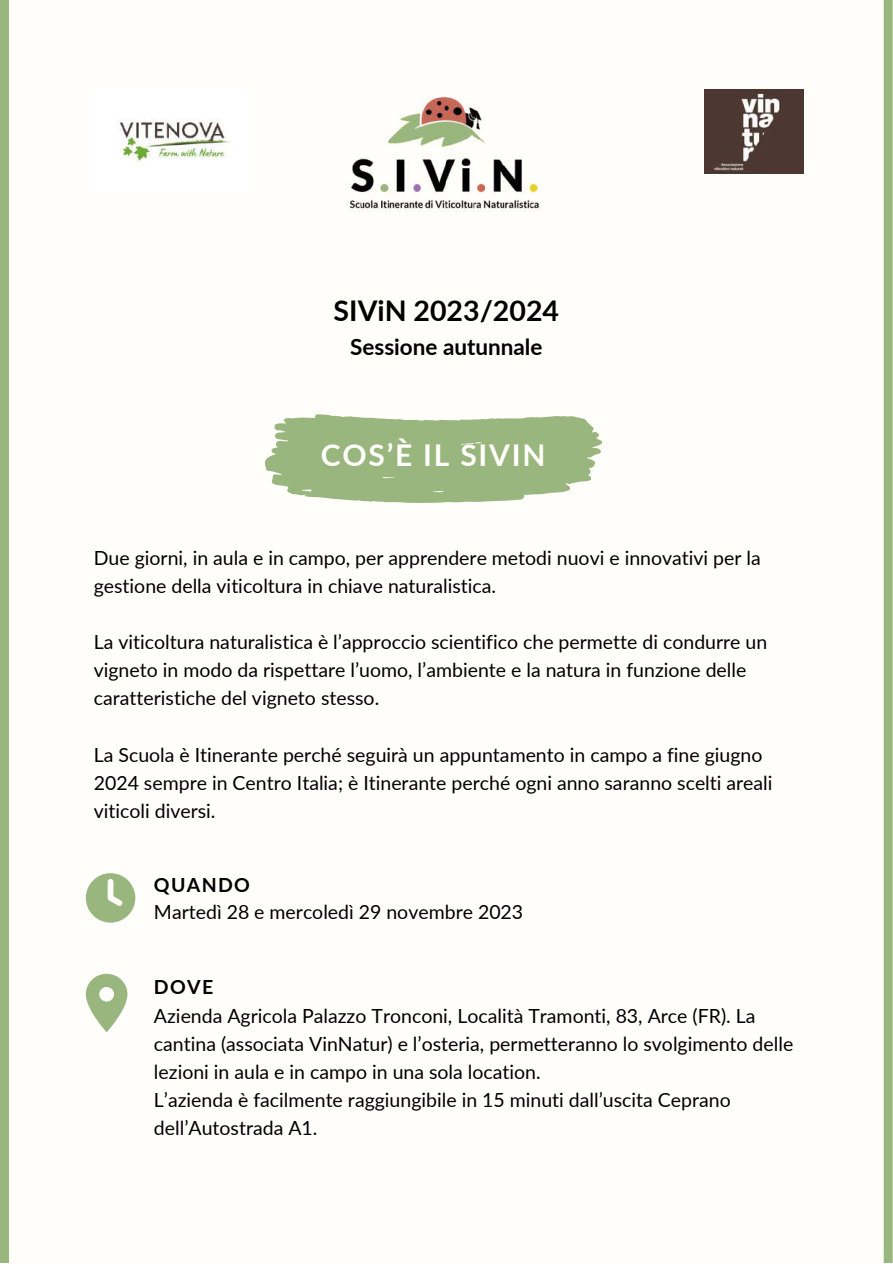
<style>
.page{position:relative;width:893px;height:1264px;background:#fff}
.page>*{position:absolute;margin:0;border:0;box-sizing:border-box;transform-origin:0 0}
.t1{font:700 30px "Lato";letter-spacing:.06em;color:#fffefa}
.t2{font:700 28.5px "Lato";color:#000}
.t3{font:700 22.5px "Lato";color:#000}
.t4{font:19.5px/28px "Lato";color:#000}
.t5{font:700 19.5px "Lato";letter-spacing:.07em;color:#000}
</style>
<div class="page">
<div style="left:0;top:0;width:892px;height:1262px;background:#fffefa"></div>
<img style="left:347px;top:97px;width:193px;height:115px">
<img style="left:117px;top:118px;width:113px;height:44px">
<img style="left:704px;top:89px;width:99px;height:85px">
<svg style="left:86px;top:973px;width:41px;height:59px"></svg>
<svg style="left:86px;top:873px;width:49px;height:49px"></svg>
<svg style="left:264px;top:414px;width:338px;height:89px;background:#a8c191"></svg>
<div style="left:883px;top:0;width:9px;height:1262px;background:#98b67e"></div>
<div style="left:0;top:0;width:9px;height:1262px;background:#98b67e"></div>
<h2 class="t2" style="left:333px;top:293px;width:227px">SIViN 2023/2024</h2>
<p class="t3" style="left:350px;top:332px;width:194px">Sessione autunnale</p>
<h1 class="t1" style="left:321px;top:436px;width:226px">COS’È IL SIVIN</h1>
<p class="t4" style="left:94px;top:543px;width:668px">Due giorni, in aula e in campo, per apprendere metodi nuovi e innovativi per la gestione della viticoltura in chiave naturalistica.</p>
<p class="t4" style="left:94px;top:627px;width:675px">La viticoltura naturalistica è l’approccio scientifico che permette di condurre un vigneto in modo da rispettare l’uomo, l’ambiente e la natura in funzione delle caratteristiche del vigneto stesso.</p>
<p class="t4" style="left:94px;top:740px;width:680px">La Scuola è Itinerante perché seguirà un appuntamento in campo a fine giugno<br>2024 sempre in Centro Italia; è Itinerante perché ogni anno saranno scelti areali viticoli diversi.</p>
<p class="t5" style="left:154px;top:872px;width:98px">QUANDO</p>
<p class="t4" style="left:154px;top:897px;width:371px">Martedì 28 e mercoledì 29 novembre 2023</p>
<p class="t5" style="left:154px;top:974px;width:61px">DOVE</p>
<p class="t4" style="left:154px;top:1001px;width:640px">Azienda Agricola Palazzo Tronconi, Località Tramonti, 83, Arce (FR). La cantina (associata VinNatur) e l’osteria, permetteranno lo svolgimento delle lezioni in aula e in campo in una sola location.</p>
<p class="t4" style="left:154px;top:1085px;width:578px">L’azienda è facilmente raggiungibile in 15 minuti dall’uscita Ceprano dell’Autostrada A1.</p>
</div>
